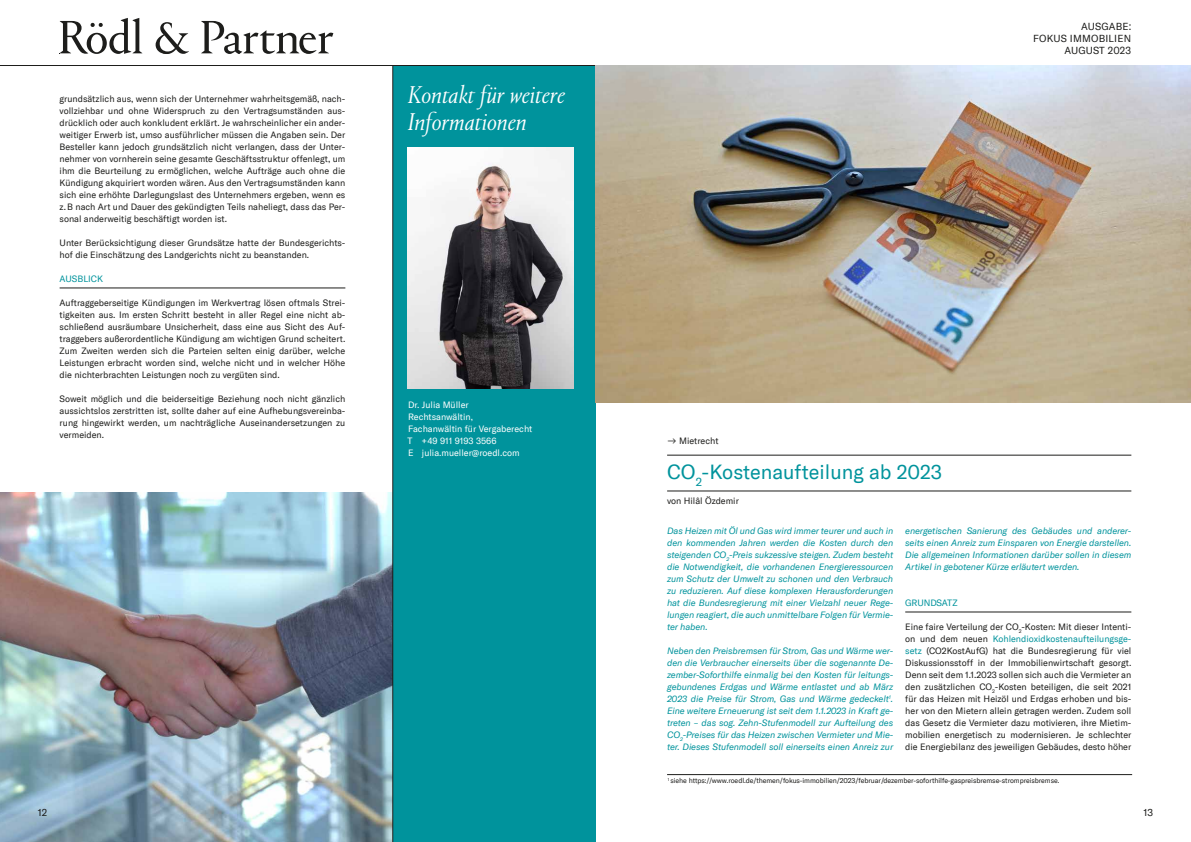
<style>
.page{position:relative;width:1191px;height:842px;background:#fff}
.page>*{position:absolute;margin:0;border:0;box-sizing:border-box;transform-origin:0 0}
.t1{font:italic 300 25px/27px "Portrait TT";color:#fff}
.t2{font:20px "GT America";color:#00939c}
.t3{font:10px/12px "GT America";letter-spacing:.02em;color:#1d1d1b;text-align:right}
.t4{font:9px/12px "GT America";color:#1d1d1b;text-align:justify}
.t5{font:italic 9px/12px "GT America";letter-spacing:-.01em;color:#00939c;text-align:justify}
.t6{font:9px/12px "GT America";color:#fff}
.t7{font:9px "GT America";letter-spacing:-.01em;color:#00939c}
.t8{font:7px "GT America";letter-spacing:-.01em;color:#1d1d1b}
.s1{color:#00939c}
</style>
<div class="page">
<hr style="left:0;top:65px;width:1191px;height:1px;background:#1d1d1b">
<svg style="left:60px;top:18px;width:273px;height:36px"></svg>
<img style="left:0;top:492px;width:392px;height:350px">
<div style="left:393px;top:66px;width:202px;height:776px;background:#00939c"></div>
<hr style="left:392px;top:66px;width:1px;height:776px;background:#1d1d1b">
<hr style="left:60px;top:288px;width:285px;height:1px;background:#1d1d1b">
<img style="left:408px;top:147px;width:165px;height:241px">
<hr style="left:667px;top:455px;width:464px;height:1px;background:#1d1d1b">
<hr style="left:667px;top:491px;width:464px;height:1px;background:#1d1d1b">
<hr style="left:905px;top:612px;width:226px;height:1px;background:#1d1d1b">
<img style="left:595px;top:66px;width:596px;height:336px">
<hr style="left:667px;top:774px;width:465px;height:1px;background:#1d1d1b">
<h1 class="t1" style="left:408px;top:81px;width:159px">Kontakt für weitere<br>Informationen</h1>
<p class="t4" style="left:60px;top:93px;width:287px">grundsätzlich aus, wenn sich der Unternehmer wahrheitsgemäß, nach&shy;vollziehbar und ohne Widerspruch zu den Vertragsumständen aus&shy;drücklich oder auch konkludent erklärt. Je wahrscheinlicher ein ander&shy;weitiger Erwerb ist, umso ausführlicher müssen die Angaben sein. Der Besteller kann jedoch grundsätzlich nicht verlangen, dass der Unter&shy;nehmer von vornherein seine gesamte Geschäftsstruktur offenlegt, um ihm die Beurteilung zu ermöglichen, welche Aufträge auch ohne die Kündigung akquiriert worden wären. Aus den Vertragsumständen kann sich eine erhöhte Darlegungslast des Unternehmers ergeben, wenn es z. B nach Art und Dauer des gekündigten Teils naheliegt, dass das Per&shy;sonal anderweitig beschäftigt worden ist.</p>
<p class="t4" style="left:60px;top:237px;width:287px">Unter Berücksichtigung dieser Grundsätze hatte der Bundesgerichts&shy;hof die Einschätzung des Landgerichts nicht zu beanstanden.</p>
<p class="t7" style="left:60px;top:273px;width:45px">AUSBLICK</p>
<p class="t4" style="left:60px;top:297px;width:287px">Auftraggeberseitige Kündigungen im Werkvertrag lösen oftmals Strei&shy;tigkeiten aus. Im ersten Schritt besteht in aller Regel eine nicht ab&shy;schließend ausräumbare Unsicherheit, dass eine aus Sicht des Auf&shy;traggebers außerordentliche Kündigung am wichtigen Grund scheitert.<br>Zum Zweiten werden sich die Parteien selten einig darüber, welche Leistungen erbracht worden sind, welche nicht und in welcher Höhe die nichterbrachten Leistungen noch zu vergüten sind.</p>
<p class="t4" style="left:60px;top:393px;width:287px">Soweit möglich und die beiderseitige Beziehung noch nicht gänzlich aussichtslos zerstritten ist, sollte daher auf eine Aufhebungsvereinba&shy;rung hingewirkt werden, um nachträgliche Auseinandersetzungen zu vermeiden.</p>
<p class="t6" style="left:407px;top:399px;width:126px">Dr. Julia Müller<br>Rechtsanwältin,<br>Fachanwältin für Vergaberecht<br>T +49 911 9193 3566<br>E julia.mueller@roedl.com</p>
<p class="t3" style="left:1033px;top:20px;width:100px">AUSGABE:<br>FOKUS IMMOBILIEN<br>AUGUST 2023</p>
<p class="t4" style="left:667px;top:435px;width:53px">ʸ Mietrecht</p>
<h2 class="t2" style="left:667px;top:460px;width:277px">CO<sub>2</sub>-Kostenaufteilung ab 2023</h2>
<p class="t4" style="left:667px;top:495px;width:73px">von Hilâl Özdemir</p>
<p class="t5" style="left:905px;top:525px;width:228px">energetischen Sanierung des Gebäudes und anderer&shy;seits einen Anreiz zum Einsparen von Energie darstellen.<br>Die allgemeinen Informationen darüber sollen in diesem Artikel in gebotener Kürze erläutert werden.</p>
<p class="t7" style="left:905px;top:598px;width:54px">GRUNDSATZ</p>
<p class="t4" style="left:905px;top:621px;width:228px">Eine faire Verteilung der CO<sub>2</sub>-Kosten: Mit dieser Intenti&shy;on und dem neuen <span class="s1">Kohlendioxidkostenaufteilungsge&shy;setz</span> (CO2KostAufG) hat die Bundesregierung für viel Diskussionsstoff in der Immobilienwirtschaft gesorgt.<br>Denn seit dem 1.1.2023 sollen sich auch die Vermieter an den zusätzlichen CO<sub>2</sub>-Kosten beteiligen, die seit 2021 für das Heizen mit Heizöl und Erdgas erhoben und bis&shy;her von den Mietern allein getragen werden. Zudem soll das Gesetz die Vermieter dazu motivieren, ihre Mietim&shy;mobilien energetisch zu modernisieren. Je schlechter die Energiebilanz des jeweiligen Gebäudes, desto höher</p>
<p class="t8" style="left:668px;top:776px;width:393px"><sup>1</sup> siehe https://www.roedl.de/themen/fokus-immobilien/2023/februar/dezember-soforthilfe-gaspreisbremse-strompreisbremse.</p>
<p class="t5" style="left:667px;top:525px;width:228px">Das Heizen mit Öl und Gas wird immer teurer und auch in den kommenden Jahren werden die Kosten durch den steigenden CO<sub>2</sub>-Preis sukzessive steigen. Zudem besteht die Notwendigkeit, die vorhandenen Energieressourcen zum Schutz der Umwelt zu schonen und den Verbrauch zu reduzieren. Auf diese komplexen Herausforderungen hat die Bundesregierung mit einer Vielzahl neuer Rege&shy;lungen reagiert, die auch unmittelbare Folgen für Vermie&shy;ter haben.</p>
<p class="t5" style="left:667px;top:645px;width:228px">Neben den Preisbremsen für Strom, Gas und Wärme wer&shy;den die Verbraucher einerseits über die sogenannte De&shy;zember-Soforthilfe einmalig bei den Kosten für leitungs&shy;gebundenes Erdgas und Wärme entlastet und ab März 2023 die Preise für Strom, Gas und Wärme gedeckelt<sup>1</sup>.<br>Eine weitere Erneuerung ist seit dem 1.1.2023 in Kraft ge&shy;treten – das sog. Zehn-Stufenmodell zur Aufteilung des CO<sub>2</sub>-Preises für das Heizen zwischen Vermieter und Mie&shy;ter. Dieses Stufenmodell soll einerseits einen Anreiz zur</p>
<p class="t3" style="left:38px;top:806px;width:11px">12</p>
<p class="t3" style="left:1143px;top:806px;width:11px">13</p>
</div>
